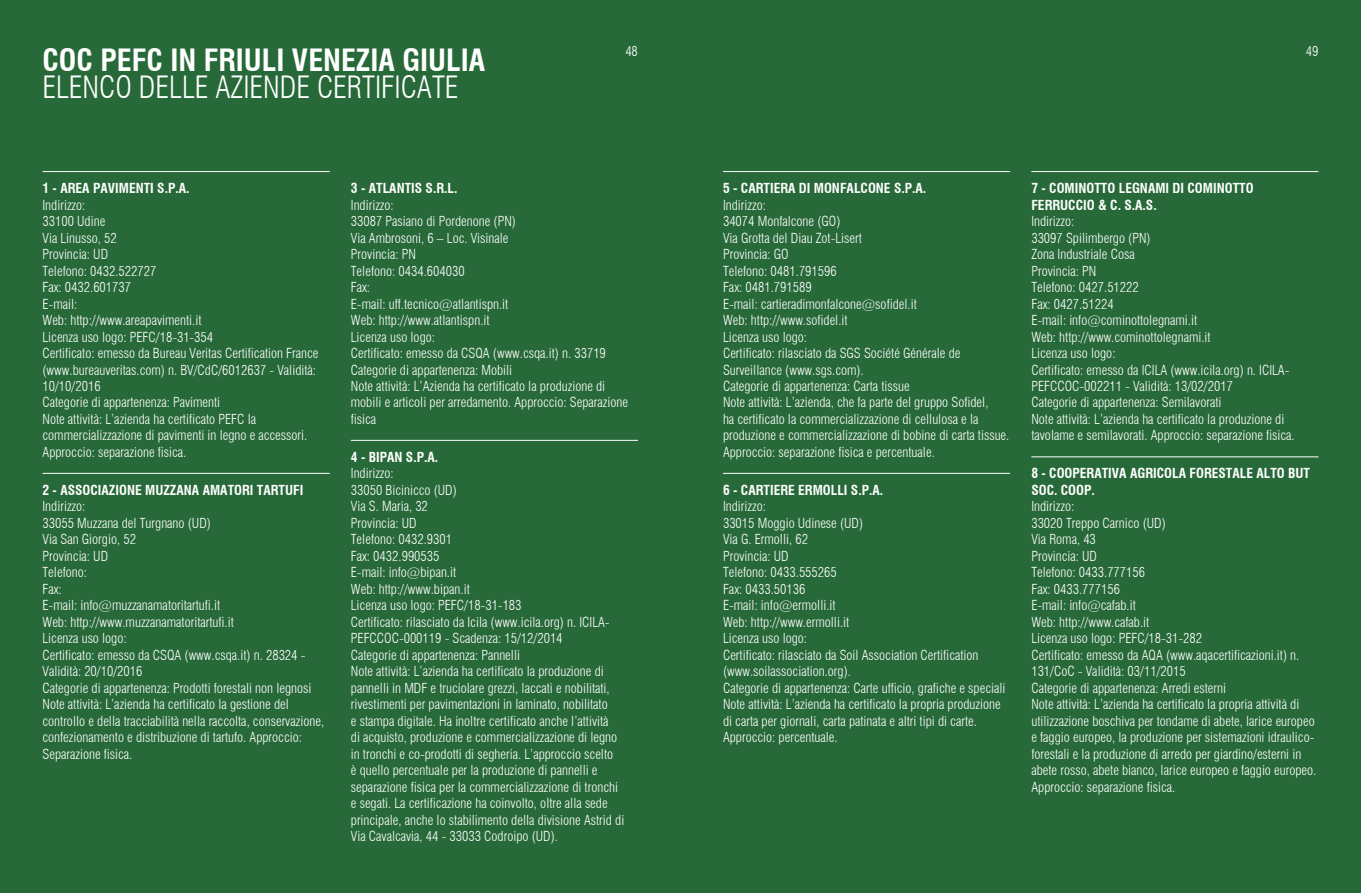
<style>
.page{position:relative;width:1361px;height:893px;background:#276938}
.page>*{position:absolute;margin:0;border:0;box-sizing:border-box;transform-origin:0 0}
.t1{font:300 condensed 30px "Swiss 721 BT";color:#fff}
.t2{font:700 condensed 30px "Swiss 721 BT";color:#fff}
.t3{font:300 condensed 13.5px/16.5px "Swiss 721 BT";color:#fff}
.t4{font:700 condensed 13.5px/16.5px "Swiss 721 BT";color:#fff}
</style>
<div class="page">
<hr style="left:43px;top:171px;width:287px;height:1px;background:#fff">
<hr style="left:43px;top:473px;width:287px;height:1px;background:#fff">
<hr style="left:351px;top:440px;width:287px;height:1px;background:#fff">
<hr style="left:723px;top:171px;width:287px;height:1px;background:#fff">
<hr style="left:723px;top:473px;width:287px;height:1px;background:#fff">
<hr style="left:1031px;top:171px;width:287px;height:1px;background:#fff">
<hr style="left:1031px;top:457px;width:287px;height:1px;background:#fff">
<h1 class="t2" style="left:43px;top:43px;width:190px">COC PEFC IN FRIULI</h1>
<h1 class="t2" style="left:292px;top:43px;width:142px">VENEZIA GIULIA</h1>
<h1 class="t1" style="left:43px;top:70px;width:30px">Elenco</h1>
<h1 class="t1" style="left:139px;top:70px;width:15px">delle</h1>
<h1 class="t1" style="left:215px;top:70px;width:15px">aziende</h1>
<h1 class="t1" style="left:317px;top:70px;width:143px">CERTIFICATE</h1>
<p class="t3" style="left:625px;top:42px;width:14px">48</p>
<p class="t3" style="left:1306px;top:42px;width:14px">49</p>
<p class="t4" style="left:43px;top:180px;width:66px">1 - AREA PAVIM</p>
<p class="t4" style="left:129px;top:180px;width:62px">ENTI S.P.A.</p>
<p class="t3" style="left:43px;top:196px;width:277px">Indirizzo:<br>33100 Udine<br>Via Linusso, 52<br>Provincia: UD<br>Telefono: 0432.522727<br>Fax: 0432.601737<br>E-mail:<br>Web: http://www.areapavimenti.it<br>Licenza uso logo: PEFC/18-31-354<br>Certificato: emesso da Bureau Veritas Certification France (www.bureauveritas.com) n. BV/CdC/6012637 - Validità:<br>10/10/2016<br>Categorie di appartenenza: Pavimenti<br>Note attività: L’azienda ha certificato PEFC la commercializzazione di pavimenti in legno e accessori.<br>Approccio: separazione fisica.</p>
<p class="t4" style="left:43px;top:482px;width:33px">2 - ASSOCIAZION</p>
<p class="t4" style="left:135px;top:482px;width:29px">E MUZZANA</p>
<p class="t4" style="left:203px;top:482px;width:16px">AMATORI</p>
<p class="t4" style="left:257px;top:482px;width:15px">TARTUFI</p>
<p class="t3" style="left:43px;top:498px;width:283px">Indirizzo:<br>33055 Muzzana del Turgnano (UD)<br>Via San Giorgio, 52<br>Provincia: UD<br>Telefono:<br>Fax:<br>E-mail: info@muzzanamatoritartufi.it<br>Web: http://www.muzzanamatoritartufi.it<br>Licenza uso logo:<br>Certificato: emesso da CSQA (www.csqa.it) n. 28324 - Validità: 20/10/2016<br>Categorie di appartenenza: Prodotti forestali non legnosi Note attività: L’azienda ha certificato la gestione del controllo e della tracciabilità nella raccolta, conservazione, confezionamento e distribuzione di tartufo. Approccio:<br>Separazione fisica.</p>
<p class="t4" style="left:351px;top:180px;width:33px">3 - ATLANTIS</p>
<p class="t4" style="left:426px;top:180px;width:33px">S.R.L.</p>
<p class="t3" style="left:351px;top:196px;width:279px">Indirizzo:<br>33087 Pasiano di Pordenone (PN)<br>Via Ambrosoni, 6 – Loc. Visinale<br>Provincia: PN<br>Telefono: 0434.604030<br>Fax:<br>E-mail: uff.tecnico@atlantispn.it<br>Web: http://www.atlantispn.it<br>Licenza uso logo:<br>Certificato: emesso da CSQA (www.csqa.it) n. 33719<br>Categorie di appartenenza: Mobili<br>Note attività: L’Azienda ha certificato la produzione di mobili e articoli per arredamento. Approccio: Separazione fisica</p>
<p class="t4" style="left:351px;top:449px;width:33px">4 - BIPAN</p>
<p class="t4" style="left:406px;top:449px;width:34px">S.P.A.</p>
<p class="t3" style="left:351px;top:465px;width:275px">Indirizzo:<br>33050 Bicinicco (UD)<br>Via S. Maria, 32<br>Provincia: UD<br>Telefono: 0432.9301<br>Fax: 0432.990535<br>E-mail: info@bipan.it<br>Web: http://www.bipan.it<br>Licenza uso logo: PEFC/18-31-183<br>Certificato: rilasciato da Icila (www.icila.org) n. ICILA-PEFCCOC-000119 - Scadenza: 15/12/2014<br>Categorie di appartenenza: Pannelli<br>Note attività: L’azienda ha certificato la produzione di pannelli in MDF e truciolare grezzi, laccati e nobilitati, rivestimenti per pavimentazioni in laminato, nobilitato<br>e stampa digitale. Ha inoltre certificato anche l’attività<br>di acquisto, produzione e commercializzazione di legno in tronchi e co-prodotti di segheria. L’approccio scelto<br>è quello percentuale per la produzione di pannelli e separazione fisica per la commercializzazione di tronchi e segati. La certificazione ha coinvolto, oltre alla sede principale, anche lo stabilimento della divisione Astrid di Via Cavalcavia, 44 - 33033 Codroipo (UD).</p>
<p class="t4" style="left:723px;top:180px;width:33px">5 - CARTI</p>
<p class="t4" style="left:773px;top:180px;width:59px">ERA DI MONFALCON</p>
<p class="t4" style="left:884px;top:180px;width:44px">E S.P.A.</p>
<p class="t3" style="left:723px;top:196px;width:288px">Indirizzo:<br>34074 Monfalcone (GO)<br>Via Grotta del Diau Zot-Lisert<br>Provincia: GO<br>Telefono: 0481.791596<br>Fax: 0481.791589<br>E-mail: cartieradimonfalcone@sofidel.it<br>Web: http://www.sofidel.it<br>Licenza uso logo:<br>Certificato: rilasciato da SGS Société Générale de Surveillance (www.sgs.com).<br>Categorie di appartenenza: Carta tissue<br>Note attività: L’azienda, che fa parte del gruppo Sofidel,<br>ha certificato la commercializzazione di cellulosa e la produzione e commercializzazione di bobine di carta tissue.<br>Approccio: separazione fisica e percentuale.</p>
<p class="t4" style="left:723px;top:482px;width:33px">6 - CARTI</p>
<p class="t4" style="left:773px;top:482px;width:33px">ERE ERMOLLI</p>
<p class="t4" style="left:851px;top:482px;width:34px">S.P.A.</p>
<p class="t3" style="left:723px;top:498px;width:284px">Indirizzo:<br>33015 Moggio Udinese (UD)<br>Via G. Ermolli, 62<br>Provincia: UD<br>Telefono: 0433.555265<br>Fax: 0433.50136<br>E-mail: info@ermolli.it<br>Web: http://www.ermolli.it<br>Licenza uso logo:<br>Certificato: rilasciato da Soil Association Certification (www.soilassociation.org).<br>Categorie di appartenenza: Carte ufficio, grafiche e speciali<br>Note attività: L’azienda ha certificato la propria produzione di carta per giornali, carta patinata e altri tipi di carte.<br>Approccio: percentuale.</p>
<p class="t4" style="left:1031px;top:180px;width:34px">7 - COMINOTTO</p>
<p class="t4" style="left:1118px;top:180px;width:22px">LEGNAMI</p>
<p class="t4" style="left:1172px;top:180px;width:31px">DI COMINOTTO</p>
<p class="t4" style="left:1031px;top:196px;width:22px">FERRUCCIO</p>
<p class="t4" style="left:1098px;top:196px;width:60px">&amp; C. S.A.S.</p>
<p class="t3" style="left:1031px;top:213px;width:265px">Indirizzo:<br>33097 Spilimbergo (PN)<br>Zona Industriale Cosa<br>Provincia: PN<br>Telefono: 0427.51222<br>Fax: 0427.51224<br>E-mail: info@cominottolegnami.it<br>Web: http://www.cominottolegnami.it<br>Licenza uso logo:<br>Certificato: emesso da ICILA (www.icila.org) n. ICILA-<br>PEFCCOC-002211 - Validità: 13/02/2017<br>Categorie di appartenenza: Semilavorati<br>Note attività: L’azienda ha certificato la produzione di tavolame e semilavorati. Approccio: separazione fisica.</p>
<p class="t4" style="left:1031px;top:465px;width:280px">8 - COOPERATIVA AGRICOLA FORESTALE ALTO BUT<br>SOC. COOP.</p>
<p class="t3" style="left:1031px;top:498px;width:286px">Indirizzo:<br>33020 Treppo Carnico (UD)<br>Via Roma, 43<br>Provincia: UD<br>Telefono: 0433.777156<br>Fax: 0433.777156<br>E-mail: info@cafab.it<br>Web: http://www.cafab.it<br>Licenza uso logo: PEFC/18-31-282<br>Certificato: emesso da AQA (www.aqacertificazioni.it) n.<br>131/CoC - Validità: 03/11/2015<br>Categorie di appartenenza: Arredi esterni<br>Note attività: L’azienda ha certificato la propria attività di utilizzazione boschiva per tondame di abete, larice europeo e faggio europeo, la produzione per sistemazioni idraulico&shy;forestali e la produzione di arredo per giardino/esterni in abete rosso, abete bianco, larice europeo e faggio europeo.<br>Approccio: separazione fisica.</p>
</div>
